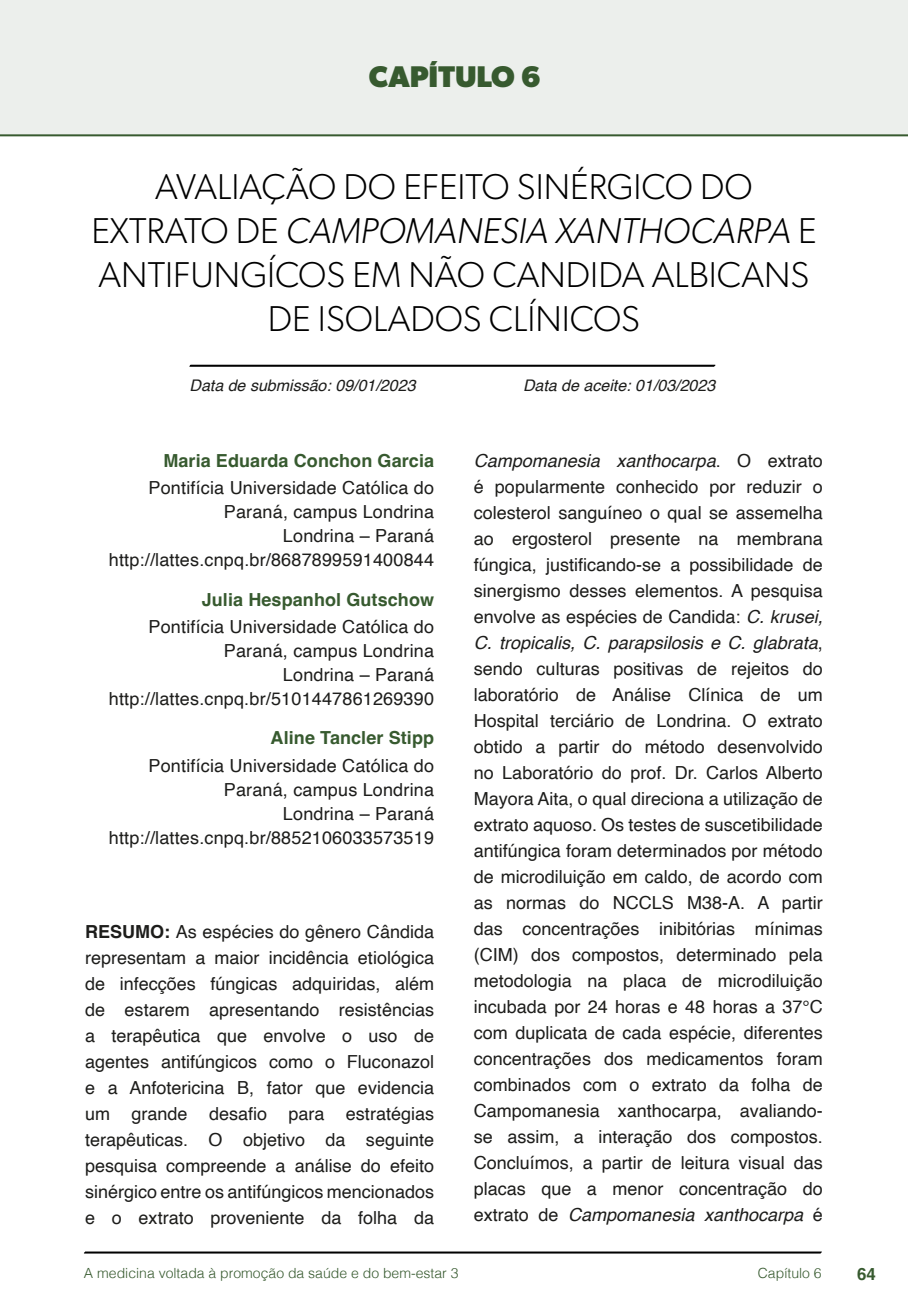
<style>
.page{position:relative;width:908px;height:1304px;background:#fff}
.page>*{position:absolute;margin:0;border:0;box-sizing:border-box;transform-origin:0 0}
.t1{font:300 36px/44px "Gibson";color:#000;text-align:center}
.t2{font:700 30px "Gibson";color:#375a2f}
.t3{font:18px/26px "Helvetica";letter-spacing:.01em;color:#1d1d1b;text-align:right}
.t4{font:700 18px "Helvetica";letter-spacing:.005em;color:#375a2f}
.t5{font:700 16.8px "Helvetica";color:#375a2f}
.t6{font:italic 16px "Helvetica";color:#1d1d1b}
.t7{font:300 14px "Helvetica";color:#375a2f}
.s1{font-style:italic}
.s2{font-weight:700}
</style>
<div class="page">
<svg style="left:84px;top:1251px;width:737px;height:3px;background:#515151"></svg>
<svg style="left:189px;top:364px;width:526px;height:3px;background:#4f4f4f"></svg>
<div style="left:0;top:0;width:907px;height:136px;background:#ecefec"></div>
<div style="left:44px;top:72px;width:68px;height:61px;background:#ecefec"></div>
<h2 class="t2" style="left:369px;top:58px;width:173px">CAPÍTULO 6</h2>
<h1 class="t1" style="left:91px;top:164px;width:726px">AVALIAÇÃO DO EFEITO SINÉRGICO DO<br>EXTRATO DE <span class="s1">CAMPOMANESIA XANTHOCARPA</span> E<br>ANTIFUNGÍCOS EM NÃO CANDIDA ALBICANS<br>DE ISOLADOS CLÍNICOS</h1>
<p class="t6" style="left:189px;top:373px;width:227px">Data de submissão: 09/01/2023</p>
<p class="t4" style="left:163px;top:450px;width:272px">Maria Eduarda Conchon Garcia</p>
<p class="t3" style="left:109px;top:477px;width:326px;line-height:24px">Pontifícia Universidade Católica do<br>Paraná, campus Londrina<br>Londrina – Paraná http://lattes.cnpq.br/8687899591400844</p>
<p class="t4" style="left:202px;top:588px;width:234px">Julia Hespanhol Gutschow</p>
<p class="t3" style="left:109px;top:615px;width:326px;line-height:24px">Pontifícia Universidade Católica do<br>Paraná, campus Londrina<br>Londrina – Paraná http://lattes.cnpq.br/5101447861269390</p>
<p class="t4" style="left:270px;top:727px;width:165px">Aline Tancler Stipp</p>
<p class="t3" style="left:109px;top:754px;width:326px;line-height:24px">Pontifícia Universidade Católica do<br>Paraná, campus Londrina<br>Londrina – Paraná http://lattes.cnpq.br/8852106033573519</p>
<p class="t3" style="left:85px;top:919px;width:350px;text-align:justify"><span class="s2">RESUMO:</span> As espécies do gênero Cândida representam a maior incidência etiológica de infecções fúngicas adquiridas, além de estarem apresentando resistências a terapêutica que envolve o uso de agentes antifúngicos como o Fluconazol e a Anfotericina B, fator que evidencia um grande desafio para estratégias terapêuticas. O objetivo da seguinte pesquisa compreende a análise do efeito sinérgico entre os antifúngicos mencionados e o extrato proveniente da folha da</p>
<p class="t6" style="left:523px;top:373px;width:194px">Data de aceite: 01/03/2023</p>
<p class="t3" style="left:473px;top:448px;width:350px;text-align:justify"><span class="s1">Campomanesia xanthocarpa</span>. O extrato é popularmente conhecido por reduzir o colesterol sanguíneo o qual se assemelha ao ergosterol presente na membrana fúngica, justificando-se a possibilidade de sinergismo desses elementos. A pesquisa envolve as espécies de Candida: <span class="s1">C. krusei, C. tropicalis, C. parapsilosis e C. glabrata</span>, sendo culturas positivas de rejeitos do laboratório de Análise Clínica de um Hospital terciário de Londrina. O extrato obtido a partir do método desenvolvido no Laboratório do prof. Dr. Carlos Alberto Mayora Aita, o qual direciona a utilização de extrato aquoso. Os testes de suscetibilidade antifúngica foram determinados por método de microdiluição em caldo, de acordo com as normas do NCCLS M38-A. A partir das concentrações inibitórias mínimas (CIM) dos compostos, determinado pela metodologia na placa de microdiluição incubada por 24 horas e 48 horas a 37°C com duplicata de cada espécie, diferentes concentrações dos medicamentos foram combinados com o extrato da folha de Campomanesia xanthocarpa, avaliando&shy;se assim, a interação dos compostos.<br>Concluímos, a partir de leitura visual das placas que a menor concentração do extrato de <span class="s1">Campomanesia xanthocarpa</span> é</p>
<p class="t7" style="left:84px;top:1261px;width:376px">A medicina voltada à promoção da saúde e do bem-estar 3</p>
<p class="t7" style="left:757px;top:1261px;width:65px">Capítulo 6</p>
<p class="t5" style="left:856px;top:1264px;width:20px">64</p>
</div>
